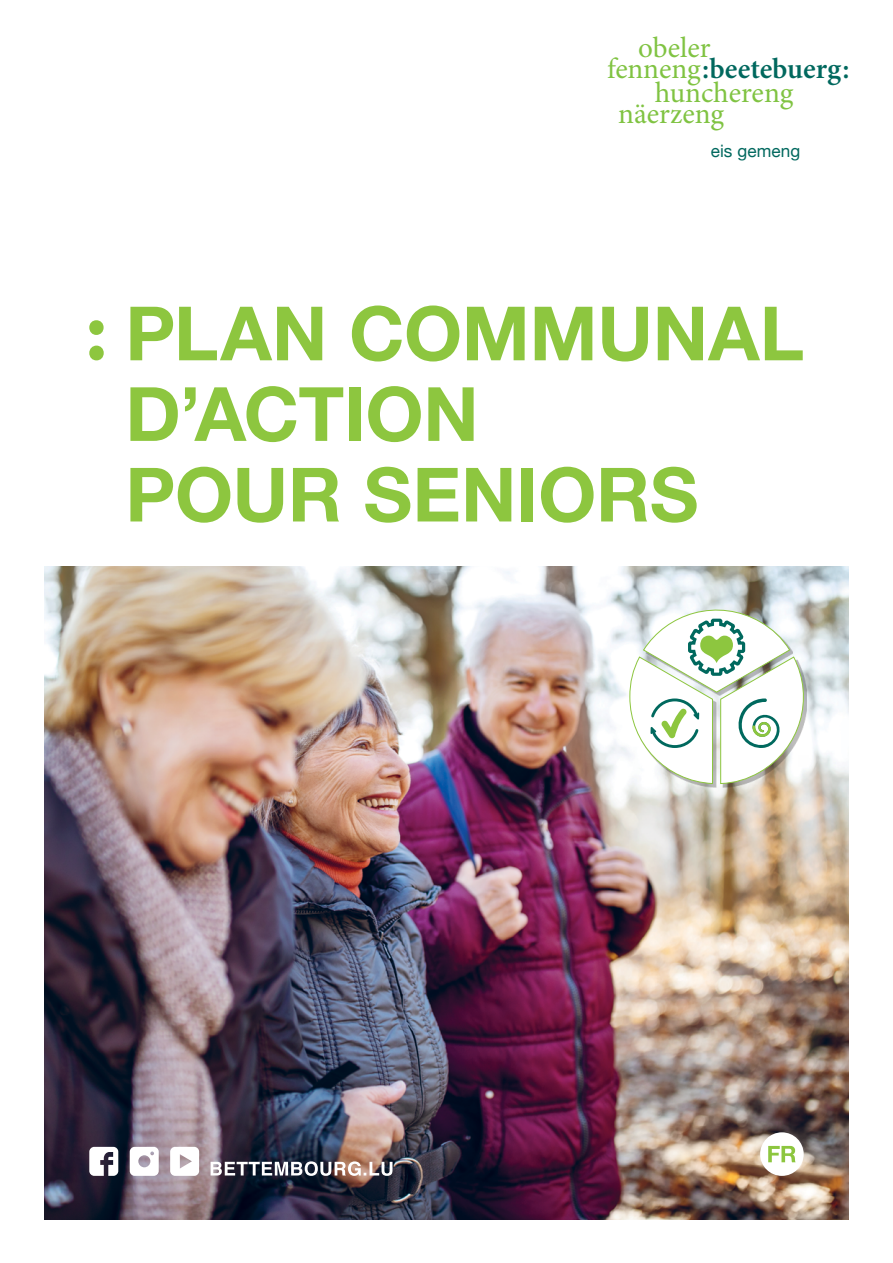
<style>
.page{position:relative;width:893px;height:1263px;background:#fff}
.page>*{position:absolute;margin:0;border:0;box-sizing:border-box;transform-origin:0 0}
.t1{font:700 75px/80.6px "Helvetica Neue";letter-spacing:-.005em;color:#8dc63f}
.t2{font:29.1px/45.6px "Minion Pro";color:#80c342}
.t3{font:600 29.1px "Minion Pro";letter-spacing:-.005em;color:#00685e}
.t4{font:17.1px "Helvetica Neue";letter-spacing:.005em;color:#00685e}
.s1{font-weight:400;color:#80c342}
</style>
<div class="page">
<img style="left:45px;top:566px;width:803px;height:653px">
<svg style="left:89px;top:320px;width:15px;height:40px"></svg>
<svg style="left:211px;top:1161px;width:181px;height:15px"></svg>
<svg style="left:89px;top:1147px;width:29px;height:29px"></svg>
<svg style="left:130px;top:1147px;width:29px;height:29px"></svg>
<svg style="left:170px;top:1147px;width:29px;height:29px"></svg>
<div style="left:760px;top:1132px;width:44px;height:44px;background:#fff;border-radius:50%"></div>
<svg style="left:768px;top:1146px;width:28px;height:16px"></svg>
<div style="left:632px;top:659px;width:84px;height:128px;background:#231f20;opacity:.3"></div>
<div style="left:723px;top:659px;width:84px;height:128px;background:#231f20;opacity:.3"></div>
<svg style="left:629px;top:607px;width:186px;height:177px"></svg>
<p class="t2" style="left:655px;top:25px;width:140px;text-indent:-17px">obeler hunchereng</p>
<p class="t3" style="left:607px;top:48px;width:244px"><span class="s1">fenneng</span>:beetebuerg:</p>
<p class="t2" style="left:618px;top:91px;width:107px">näerzeng</p>
<p class="t4" style="left:711px;top:136px;width:91px">eis gemeng</p>
<p class="t1" style="left:125px;top:295px;width:680px">PLAN COMMUNAL<br>D’ACTION<br>POUR SENIORS</p>
</div>
